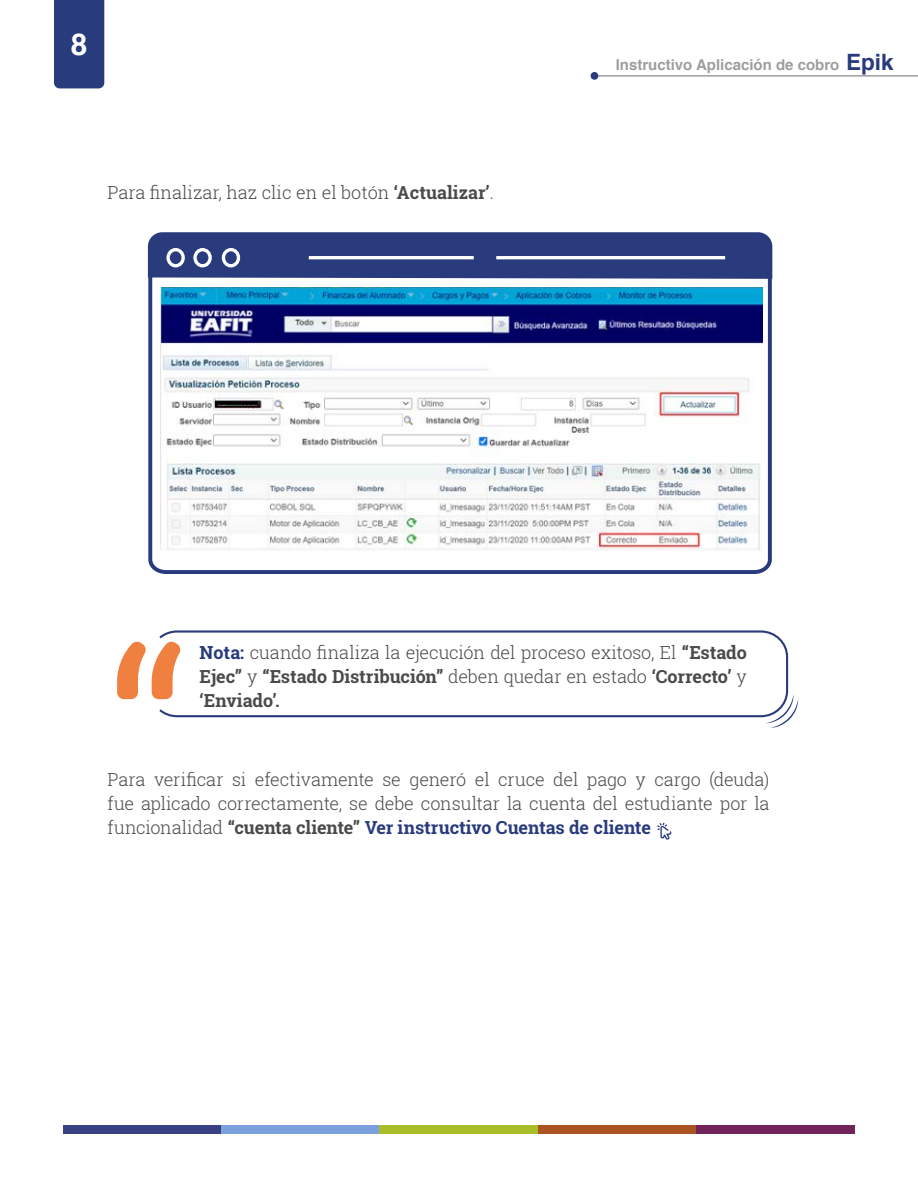
<style>
.page{position:relative;width:918px;height:1188px;background:#fff}
.page>*{position:absolute;margin:0;border:0;box-sizing:border-box;transform-origin:0 0}
.t1{font:700 30px "Helvetica";color:#fff}
.t2{font:700 22.5px "Helvetica";color:#283a7d}
.t3{font:300 18px/24px "Roboto Slab";letter-spacing:-.005em;color:#4a4a4a;text-align:justify}
.t4{font:700 15px "Helvetica";color:#9e9e9e}
.s1{font-weight:700}
.s2{font-weight:700;color:#273b7b}
.s3{font-weight:700;color:#293b7d}
</style>
<div class="page">
<hr style="left:598px;top:75px;width:320px;height:2px;background:#9e9e9e">
<div style="left:591px;top:72px;width:7px;height:8px;background:#293b7d;border-radius:50%"></div>
<div style="left:54px;top:0;width:50px;height:88px;background:#283b7c"></div>
<div style="left:63px;top:1125px;width:158px;height:9px;background:#384282"></div>
<div style="left:221px;top:1125px;width:159px;height:9px;background:#7aa1de"></div>
<div style="left:380px;top:1125px;width:158px;height:9px;background:#a8bf29"></div>
<div style="left:538px;top:1125px;width:159px;height:9px;background:#ab5421"></div>
<div style="left:697px;top:1125px;width:158px;height:9px;background:#702459"></div>
<svg style="left:147px;top:272px;width:626px;height:302px"></svg>
<svg style="left:148px;top:232px;width:624px;height:47px;background:#3c4c88"></svg>
<img style="left:160px;top:287px;width:603px;height:264px">
<svg style="left:117px;top:641px;width:40px;height:58px"></svg>
<svg style="left:157px;top:630px;width:632px;height:88px"></svg>
<svg style="left:766px;top:694px;width:32px;height:34px"></svg>
<svg style="left:657px;top:823px;width:15px;height:17px"></svg>
<h1 class="t1" style="left:71px;top:21px;width:18px">8</h1>
<p class="t3" style="left:107px;top:180px;width:388px">Para finalizar, haz clic en el botón <span class="s1">‘Actualizar’</span>.</p>
<p class="t4" style="left:616px;top:52px;width:225px">Instructivo Aplicación de cobro</p>
<p class="t2" style="left:846px;top:44px;width:49px">Epik</p>
<p class="t3" style="left:200px;top:640px;width:549px"><span class="s2">Nota:</span> cuando finaliza la ejecución del proceso exitoso, El <span class="s1">“Estado Ejec”</span> y <span class="s1">“Estado Distribución”</span> deben quedar en estado <span class="s1">‘Correcto’</span> y <span class="s1">‘Enviado’.</span></p>
<p class="t3" style="left:107px;top:767px;width:664px">Para verificar si efectivamente se generó el cruce del pago y cargo (deuda) fue aplicado correctamente, se debe consultar la cuenta del estudiante por la funcionalidad <span class="s1">“cuenta cliente”</span> <span class="s3">Ver instructivo Cuentas de cliente</span></p>
</div>
